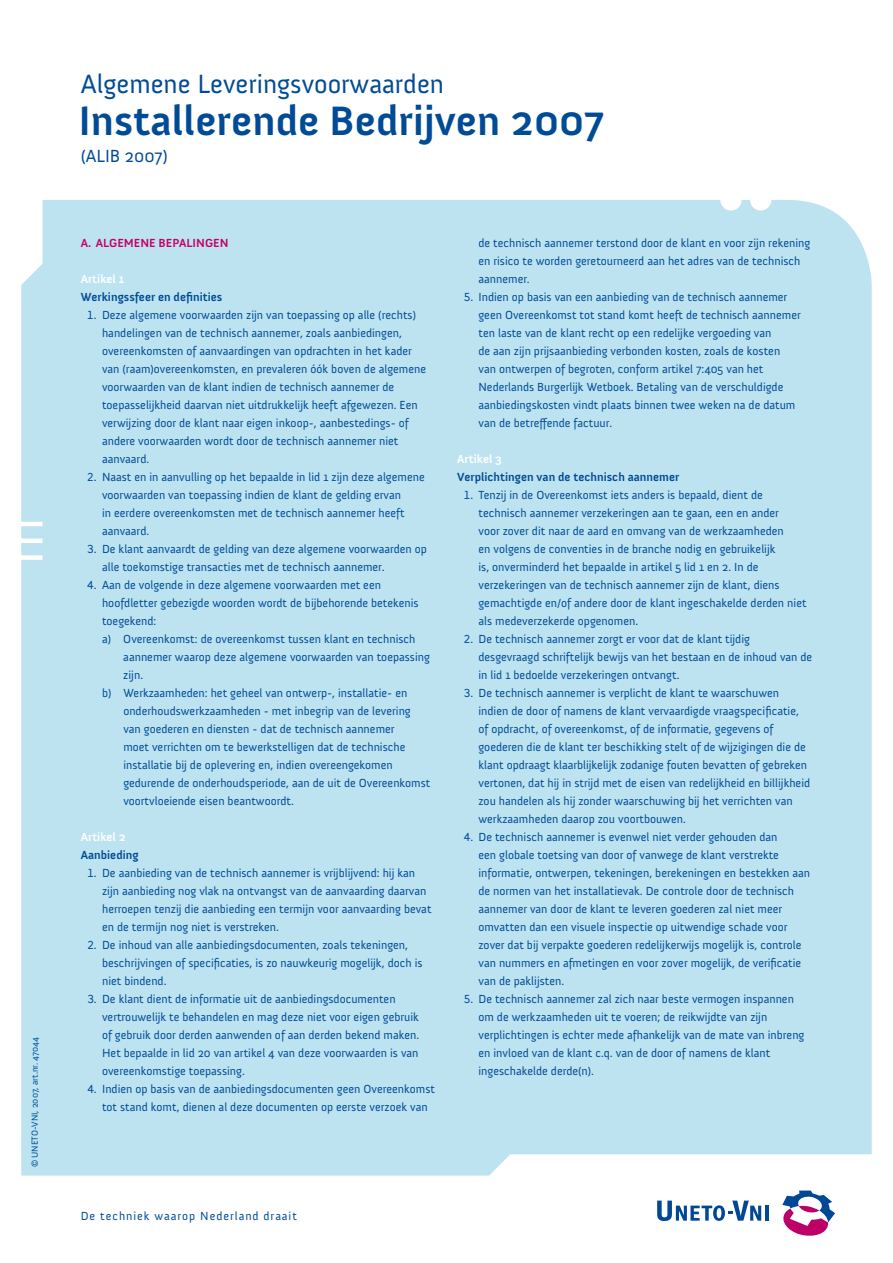
<style>
.page{position:relative;width:893px;height:1263px;background:#fff}
.page>*{position:absolute;margin:0;border:0;box-sizing:border-box;transform-origin:0 0}
.t1{font:700 42px "Anivers";color:#004b96}
.t2{font:27px "Anivers";color:#004b96}
.t3{font:18px "Anivers";color:#004b96}
.t4{font:12px/18px "Anivers";color:#004b96}
.t5{font:700 12px "Anivers";color:#004b96}
.t6{font:12px "Anivers";letter-spacing:.08em;color:#004b96}
.t7{font:700 12px "Anivers";color:#fff}
.t8{font:700 12px "Anivers";color:#c50067}
.t9{font:9px "Anivers";color:#004b96}
</style>
<div class="page">
<div style="left:21px;top:200px;width:851px;height:975px;background:#bde3f1"></div>
<hr style="left:765px;top:1205px;width:3px;height:16px;background:#004896">
<svg style="left:782px;top:1190px;width:53px;height:46px"></svg>
<svg style="left:657px;top:1200px;width:104px;height:21px"></svg>
<p class="t9" style="left:30px;top:1167px;width:132px;rotate:-90deg">© UNETO-VNI, 2007, art.nr. 47044</p>
<h2 class="t2" style="left:81px;top:69px;width:365px">Algemene Leveringsvoorwaarden</h2>
<h1 class="t1" style="left:78px;top:98px;width:528px">Installerende Bedrijven 2007</h1>
<h3 class="t3" style="left:81px;top:146px;width:89px">(ALIB 2007)</h3>
<p class="t8" style="left:81px;top:237px;width:149px">A. ALGEMENE BEPALINGEN</p>
<p class="t7" style="left:81px;top:273px;width:45px">Artikel 1</p>
<p class="t5" style="left:81px;top:291px;width:143px">Werkingssfeer en definities</p>
<p class="t4" style="left:102px;top:306px;width:326px;text-indent:-15px">1. Deze algemene voorwaarden zijn van toepassing op alle (rechts) handelingen van de technisch aannemer, zoals aanbiedingen, overeenkomsten of aanvaardingen van opdrachten in het kader van (raam)overeenkomsten, en prevaleren óók boven de algemene voorwaarden van de klant indien de technisch aannemer de toepasselijkheid daarvan niet uitdrukkelijk heeft afgewezen. Een verwijzing door de klant naar eigen inkoop-, aanbestedings- of andere voorwaarden wordt door de technisch aannemer niet aanvaard.</p>
<p class="t4" style="left:102px;top:468px;width:324px;text-indent:-15px">2. Naast en in aanvulling op het bepaalde in lid 1 zijn deze algemene voorwaarden van toepassing indien de klant de gelding ervan<br>in eerdere overeenkomsten met de technisch aannemer heeft aanvaard.</p>
<p class="t4" style="left:102px;top:540px;width:326px;text-indent:-15px">3. De klant aanvaardt de gelding van deze algemene voorwaarden op alle toekomstige transacties met de technisch aannemer.</p>
<p class="t4" style="left:87px;top:576px;width:295px">4. Aan de volgende in deze algemene voorwaarden met een</p>
<p class="t4" style="left:102px;top:594px;width:318px">hoofdletter gebezigde woorden wordt de bijbehorende betekenis</p>
<p class="t4" style="left:102px;top:612px;width:56px">toegekend:</p>
<p class="t4" style="left:102px;top:630px;width:315px">a) Overeenkomst: de overeenkomst tussen klant en technisch</p>
<p class="t4" style="left:123px;top:648px;width:308px">aannemer waarop deze algemene voorwaarden van toepassing</p>
<p class="t4" style="left:123px;top:666px;width:21px">zijn.</p>
<p class="t4" style="left:102px;top:684px;width:307px">b) Werkzaamheden: het geheel van ontwerp-, installatie- en</p>
<p class="t4" style="left:123px;top:702px;width:289px">onderhoudswerkzaamheden - met inbegrip van de levering</p>
<p class="t4" style="left:123px;top:720px;width:273px">van goederen en diensten - dat de technisch aannemer</p>
<p class="t4" style="left:123px;top:738px;width:284px">moet verrichten om te bewerkstelligen dat de technische</p>
<p class="t4" style="left:123px;top:756px;width:271px">installatie bij de oplevering en, indien overeengekomen</p>
<p class="t4" style="left:123px;top:774px;width:309px">gedurende de onderhoudsperiode, aan de uit de Overeenkomst</p>
<p class="t4" style="left:123px;top:792px;width:172px">voortvloeiende eisen beantwoordt.</p>
<p class="t7" style="left:81px;top:831px;width:46px">Artikel 2</p>
<p class="t5" style="left:81px;top:849px;width:59px">Aanbieding</p>
<p class="t4" style="left:102px;top:864px;width:331px;text-indent:-15px">1. De aanbieding van de technisch aannemer is vrijblijvend: hij kan zijn aanbieding nog vlak na ontvangst van de aanvaarding daarvan herroepen tenzij die aanbieding een termijn voor aanvaarding bevat en de termijn nog niet is verstreken.</p>
<p class="t4" style="left:102px;top:936px;width:322px;text-indent:-15px">2. De inhoud van alle aanbiedingsdocumenten, zoals tekeningen, beschrijvingen of specificaties, is zo nauwkeurig mogelijk, doch is niet bindend.</p>
<p class="t4" style="left:102px;top:990px;width:319px;text-indent:-15px">3. De klant dient de informatie uit de aanbiedingsdocumenten vertrouwelijk te behandelen en mag deze niet voor eigen gebruik of gebruik door derden aanwenden of aan derden bekend maken.<br>Het bepaalde in lid 20 van artikel 4 van deze voorwaarden is van overeenkomstige toepassing.</p>
<p class="t4" style="left:102px;top:1080px;width:334px;text-indent:-15px">4. Indien op basis van de aanbiedingsdocumenten geen Overeenkomst tot stand komt, dienen al deze documenten op eerste verzoek van</p>
<p class="t4" style="left:478px;top:234px;width:333px">de technisch aannemer terstond door de klant en voor zijn rekening en risico te worden geretourneerd aan het adres van de technisch aannemer.</p>
<p class="t4" style="left:478px;top:288px;width:324px;text-indent:-15px">5. Indien op basis van een aanbieding van de technisch aannemer geen Overeenkomst tot stand komt heeft de technisch aannemer ten laste van de klant recht op een redelijke vergoeding van<br>de aan zijn prijsaanbieding verbonden kosten, zoals de kosten<br>van ontwerpen of begroten, conform artikel 7:405 van het Nederlands Burgerlijk Wetboek. Betaling van de verschuldigde aanbiedingskosten vindt plaats binnen twee weken na de datum van de betreffende factuur.</p>
<p class="t7" style="left:457px;top:453px;width:46px">Artikel 3</p>
<p class="t5" style="left:457px;top:471px;width:224px">Verplichtingen van de technisch aannemer</p>
<p class="t4" style="left:478px;top:486px;width:330px;text-indent:-15px">1. Tenzij in de Overeenkomst iets anders is bepaald, dient de technisch aannemer verzekeringen aan te gaan, een en ander<br>voor zover dit naar de aard en omvang van de werkzaamheden<br>en volgens de conventies in de branche nodig en gebruikelijk<br>is, onverminderd het bepaalde in artikel 5 lid 1 en 2. In de verzekeringen van de technisch aannemer zijn de klant, diens gemachtigde en/of andere door de klant ingeschakelde derden niet als medeverzekerde opgenomen.</p>
<p class="t4" style="left:478px;top:630px;width:335px;text-indent:-15px">2. De technisch aannemer zorgt er voor dat de klant tijdig desgevraagd schriftelijk bewijs van het bestaan en de inhoud van de in lid 1 bedoelde verzekeringen ontvangt.</p>
<p class="t4" style="left:478px;top:684px;width:333px;text-indent:-15px">3. De technisch aannemer is verplicht de klant te waarschuwen indien de door of namens de klant vervaardigde vraagspecificatie, of opdracht, of overeenkomst, of de informatie, gegevens of goederen die de klant ter beschikking stelt of de wijzigingen die de klant opdraagt klaarblijkelijk zodanige fouten bevatten of gebreken vertonen, dat hij in strijd met de eisen van redelijkheid en billijkheid zou handelen als hij zonder waarschuwing bij het verrichten van werkzaamheden daarop zou voortbouwen.</p>
<p class="t4" style="left:478px;top:828px;width:333px;text-indent:-15px">4. De technisch aannemer is evenwel niet verder gehouden dan<br>een globale toetsing van door of vanwege de klant verstrekte informatie, ontwerpen, tekeningen, berekeningen en bestekken aan de normen van het installatievak. De controle door de technisch aannemer van door de klant te leveren goederen zal niet meer omvatten dan een visuele inspectie op uitwendige schade voor zover dat bij verpakte goederen redelijkerwijs mogelijk is, controle van nummers en afmetingen en voor zover mogelijk, de verificatie van de paklijsten.</p>
<p class="t4" style="left:478px;top:990px;width:327px;text-indent:-15px">5. De technisch aannemer zal zich naar beste vermogen inspannen om de werkzaamheden uit te voeren; de reikwijdte van zijn verplichtingen is echter mede afhankelijk van de mate van inbreng en invloed van de klant c.q. van de door of namens de klant ingeschakelde derde(n).</p>
<p class="t6" style="left:81px;top:1210px;width:218px">De techniek waarop Nederland draait</p>
</div>
